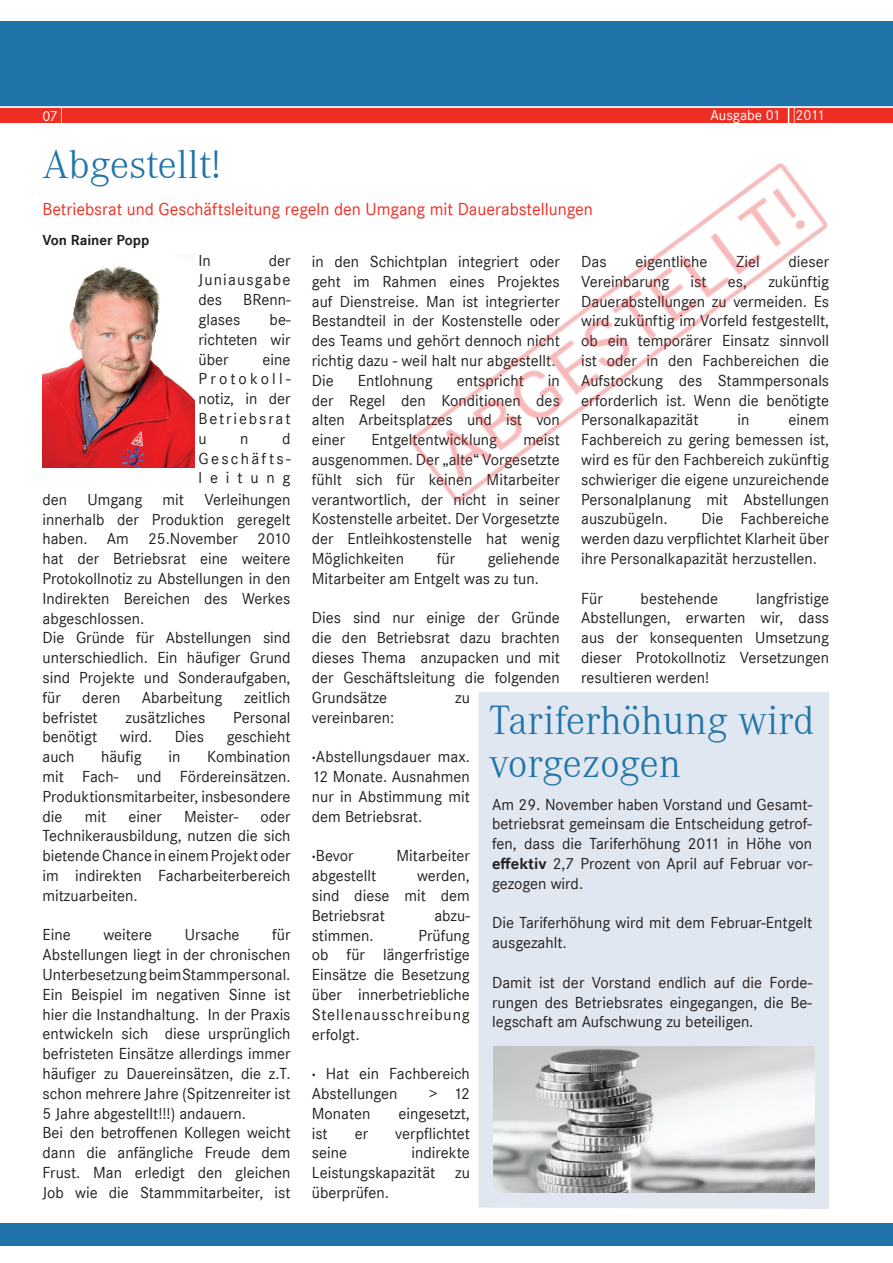
<style>
.page{position:relative;width:893px;height:1263px;background:#fff}
.page>*{position:absolute;margin:0;border:0;box-sizing:border-box;transform-origin:0 0}
.t1{font:300 42.3px/42.6px "Corporate A";color:#2074a9}
.t2{font:300 42px "Corporate A";color:#2074a9}
.t3{font:18px "Corporate S";color:#ee2e23}
.t4{font:16.5px/19.8px "Corporate S";color:#231f20;text-align:justify}
.t5{font:15px "Corporate S";letter-spacing:-.005em;color:#fff}
.t6{font:700 15px "Corporate S";color:#231f20}
.s1{font-weight:700}
</style>
<div class="page">
<div style="left:0;top:1224px;width:893px;height:21px;background:#2074a9"></div>
<img style="left:0;top:21px;width:318px;height:102px">
<hr style="left:0;top:106px;width:893px;height:2px;background:#fff">
<div style="left:478px;top:692px;width:351px;height:517px;background:#e1e7f1"></div>
<img style="left:493px;top:1047px;width:322px;height:146px">
<img style="left:43px;top:266px;width:151px;height:202px">
<img style="left:318px;top:21px;width:575px;height:481px">
<p class="t5" style="left:43px;top:107px;width:17px">07</p>
<p class="t5" style="left:710px;top:106px;width:116px">Ausgabe 01 2011</p>
<h2 class="t2" style="left:43px;top:141px;width:180px">Abgestellt!</h2>
<p class="t3" style="left:43px;top:199px;width:552px">Betriebsrat und Geschäftsleitung regeln den Umgang mit Dauerabstellungen</p>
<p class="t6" style="left:43px;top:232px;width:108px">Von Rainer Popp</p>
<p class="t4" style="left:198px;top:250px;width:14px">In</p>
<p class="t4" style="left:198px;top:250px;width:94px;text-indent:70px">der Juniausgabe des</p>
<p class="t4" style="left:312px;top:252px;width:250px;text-align:left">in den Schichtplan integriert oder geht im Rahmen eines Projektes auf Dienstreise. Man ist integrierter<br>Bestandteil in der Kostenstelle oder des Teams und gehört dennoch nicht richtig dazu - weil halt nur abgestellt.<br>Die</p>
<p class="t4" style="left:581px;top:252px;width:27px">Das</p>
<p class="t4" style="left:635px;top:252px;width:73px">eigentliche</p>
<p class="t4" style="left:736px;top:252px;width:25px">Ziel</p>
<p class="t4" style="left:788px;top:252px;width:42px">dieser</p>
<p class="t4" style="left:581px;top:272px;width:90px">Vereinbarung</p>
<p class="t4" style="left:691px;top:272px;width:17px">ist</p>
<p class="t4" style="left:728px;top:272px;width:21px">es,</p>
<p class="t4" style="left:581px;top:272px;width:250px;text-indent:187px">zukünftig Dauerabstellungen zu vermeiden. Es wird zukünftig im Vorfeld festgestellt, ob ein temporärer Einsatz sinnvoll ist oder in den Fachbereichen die Aufstockung des Stammpersonals erforderlich ist. Wenn die benötigte Personalkapazität</p>
<p class="t4" style="left:243px;top:290px;width:49px">BRenn-</p>
<p class="t4" style="left:198px;top:310px;width:43px">glases</p>
<p class="t4" style="left:198px;top:310px;width:94px;text-indent:71px">be&shy;richteten wir über</p>
<p class="t4" style="left:198px;top:349px;width:94px;text-indent:64px">eine Protokoll&shy;notiz, in der Betriebsrat u</p>
<p class="t4" style="left:312px;top:371px;width:250px;text-indent:236px">in der Regel den Konditionen des alten Arbeitsplatzes und ist von einer</p>
<p class="t4" style="left:358px;top:371px;width:76px">Entlohnung</p>
<p class="t4" style="left:457px;top:371px;width:69px">entspricht</p>
<p class="t4" style="left:581px;top:410px;width:250px;text-indent:207px">einem Fachbereich zu gering bemessen ist, wird es für den Fachbereich zukünftig schwieriger die eigene unzureichende Personalplanung mit Abstellungen auszubügeln.</p>
<p class="t4" style="left:738px;top:410px;width:13px">in</p>
<p class="t4" style="left:198px;top:428px;width:94px;text-indent:84px">d Geschäfts&shy;leitung</p>
<p class="t4" style="left:43px;top:489px;width:250px;text-align:left">den Umgang mit Verleihungen innerhalb der Produktion geregelt haben. Am 25.November 2010 hat der Betriebsrat eine weitere<br>Protokollnotiz zu Abstellungen in den<br>Indirekten Bereichen des Werkes abgeschlossen.<br>Die Gründe für Abstellungen sind unterschiedlich. Ein häufiger Grund sind Projekte und Sonderaufgaben, für</p>
<p class="t4" style="left:312px;top:430px;width:250px;text-indent:211px">meist ausgenommen. Der „alte“ Vorgesetzte fühlt sich für keinen Mitarbeiter verantwortlich, der nicht in seiner Kostenstelle arbeitet. Der Vorgesetzte der Entleihkostenstelle hat wenig Möglichkeiten</p>
<p class="t4" style="left:371px;top:430px;width:127px">Entgeltentwicklung</p>
<p class="t4" style="left:240px;top:428px;width:10px">n</p>
<p class="t4" style="left:581px;top:509px;width:250px;text-indent:120px">Die Fachbereiche werden dazu verpflichtet Klarheit über ihre Personalkapazität herzustellen.</p>
<p class="t4" style="left:581px;top:588px;width:23px">Für</p>
<p class="t4" style="left:641px;top:588px;width:79px">bestehende</p>
<p class="t4" style="left:437px;top:549px;width:20px">für</p>
<p class="t4" style="left:312px;top:549px;width:250px;text-indent:176px">geliehende<br>Mitarbeiter am Entgelt was zu tun.</p>
<p class="t4" style="left:312px;top:608px;width:250px">Dies sind nur einige der Gründe die den Betriebsrat dazu brachten dieses Thema anzupacken und mit der Geschäftsleitung die folgenden Grundsätze</p>
<p class="t4" style="left:581px;top:588px;width:250px;text-indent:175px">langfristige Abstellungen, erwarten wir, dass aus der konsequenten Umsetzung dieser Protokollnotiz Versetzungen resultieren werden!</p>
<p class="t4" style="left:82px;top:687px;width:40px">deren</p>
<p class="t4" style="left:142px;top:687px;width:82px">Abarbeitung</p>
<p class="t4" style="left:244px;top:687px;width:48px">zeitlich</p>
<p class="t4" style="left:43px;top:707px;width:57px">befristet</p>
<p class="t4" style="left:126px;top:707px;width:81px">zusätzliches</p>
<p class="t4" style="left:233px;top:707px;width:59px">Personal</p>
<p class="t4" style="left:43px;top:727px;width:56px">benötigt</p>
<p class="t4" style="left:120px;top:727px;width:34px">wird.</p>
<p class="t4" style="left:175px;top:727px;width:31px">Dies</p>
<p class="t4" style="left:227px;top:727px;width:65px">geschieht</p>
<p class="t4" style="left:43px;top:747px;width:33px">auch</p>
<p class="t4" style="left:101px;top:747px;width:42px">häufig</p>
<p class="t4" style="left:169px;top:747px;width:13px">in</p>
<p class="t4" style="left:455px;top:688px;width:16px">zu</p>
<h1 class="t1" style="left:489px;top:700px;width:327px">Tariferhöhung wird vorgezogen</h1>
<p class="t4" style="left:492px;top:794px;width:322px">Am 29. November haben Vorstand und Gesamt&shy;betriebsrat gemeinsam die Entscheidung getrof&shy;fen, dass die Tariferhöhung 2011 in Höhe von <span class="s1">effektiv</span> 2,7 Prozent von April auf Februar vor&shy;gezogen wird.</p>
<p class="t4" style="left:492px;top:913px;width:322px">Die Tariferhöhung wird mit dem Februar-Entgelt ausgezahlt.</p>
<p class="t4" style="left:492px;top:972px;width:322px">Damit ist der Vorstand endlich auf die Forde&shy;rungen des Betriebsrates eingegangen, die Be&shy;legschaft am Aufschwung zu beteiligen.</p>
<p class="t4" style="left:312px;top:707px;width:84px">vereinbaren:</p>
<p class="t4" style="left:312px;top:747px;width:160px"><span class="s1">·</span>Abstellungsdauer max.<br>12 Monate. Ausnahmen nur in Abstimmung mit dem Betriebsrat.</p>
<p class="t4" style="left:312px;top:846px;width:43px"><span class="s1">·</span>Bevor</p>
<p class="t4" style="left:397px;top:846px;width:75px">Mitarbeiter</p>
<p class="t4" style="left:312px;top:866px;width:66px">abgestellt</p>
<p class="t4" style="left:43px;top:747px;width:250px;text-indent:165px">Kombination mit Fach- und Fördereinsätzen.<br>Produktionsmitarbeiter, insbesondere die</p>
<p class="t4" style="left:85px;top:806px;width:23px">mit</p>
<p class="t4" style="left:128px;top:806px;width:35px">einer</p>
<p class="t4" style="left:184px;top:806px;width:56px">Meister-</p>
<p class="t4" style="left:43px;top:806px;width:250px;text-indent:218px">oder Technikerausbildung, nutzen die sich bietende Chance in einem Projekt oder im indirekten Facharbeiterbereich mitzuarbeiten.</p>
<p class="t4" style="left:43px;top:925px;width:30px">Eine</p>
<p class="t4" style="left:103px;top:925px;width:50px">weitere</p>
<p class="t4" style="left:185px;top:925px;width:56px">Ursache</p>
<p class="t4" style="left:312px;top:866px;width:160px;text-indent:105px">werden, sind diese mit dem Betriebsrat</p>
<p class="t4" style="left:434px;top:905px;width:37px">abzu-</p>
<p class="t4" style="left:43px;top:925px;width:250px;text-align:left;text-indent:230px">für Abstellungen liegt in der chronischen Unterbesetzung beim Stammpersonal.<br>Ein Beispiel im negativen Sinne ist hier die Instandhaltung. In der Praxis entwickeln sich diese ursprünglich befristeten Einsätze allerdings immer häufiger zu Dauereinsätzen, die z.T. schon mehrere Jahre (Spitzenreiter ist 5 Jahre abgestellt!!!) andauern.<br>Bei den betroffenen Kollegen weicht dann die anfängliche Freude dem Frust. Man erledigt den gleichen Job wie die Stammmitarbeiter, ist</p>
<p class="t4" style="left:312px;top:925px;width:160px;text-indent:107px">Prüfung ob für längerfristige Einsätze die Besetzung über innerbetriebliche Stellenausschreibung erfolgt.</p>
<p class="t4" style="left:312px;top:1064px;width:160px"><span class="s1">·</span> Hat ein Fachbereich<br>Abstellungen</p>
<p class="t4" style="left:312px;top:925px;width:63px">stimmen.</p>
<p class="t4" style="left:429px;top:1084px;width:42px">&gt; 12</p>
<p class="t4" style="left:312px;top:1103px;width:60px">Monaten</p>
<p class="t4" style="left:398px;top:1103px;width:73px">eingesetzt,</p>
<p class="t4" style="left:312px;top:1123px;width:17px">ist</p>
<p class="t4" style="left:355px;top:1123px;width:15px">er</p>
<p class="t4" style="left:395px;top:1123px;width:76px">verpflichtet</p>
<p class="t4" style="left:312px;top:1143px;width:37px">seine</p>
<p class="t4" style="left:312px;top:1143px;width:160px;text-indent:100px">indirekte Leistungskapazität zu überprüfen.</p>
</div>
